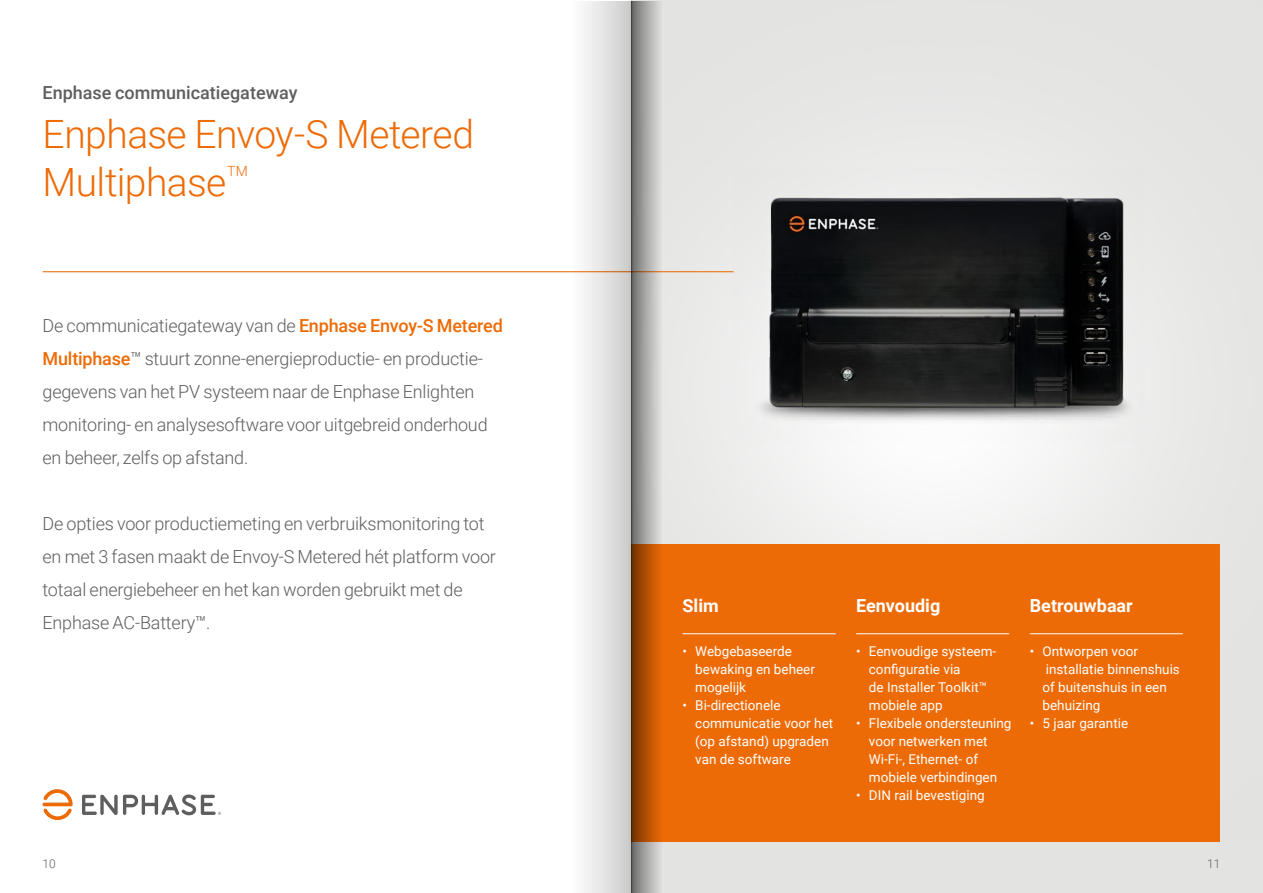
<style>
.page{position:relative;width:1263px;height:893px;background:#fff}
.page>*{position:absolute;margin:0;border:0;box-sizing:border-box;transform-origin:0 0}
.t1{font:300 39px/48px "Roboto";letter-spacing:-.015em;color:#ed6b06}
.t2{font:300 18px/33px "Roboto";letter-spacing:-.01em;color:#5f5e5e}
.t3{font:500 18px "Roboto";color:#5f5e5e}
.t4{font:700 18px "Roboto";color:#fff}
.t5{font:300 13.95px "Roboto";color:#ed6b06}
.t6{font:13.5px/18px "Roboto";color:#fff}
.t7{font:300 12px "Roboto";color:#5f5e5e}
.s1{font-weight:500;color:#ed6b06}
</style>
<div class="page">
<div style="left:631px;top:0;width:632px;height:893px;background:#e3e3e2"></div>
<img style="left:662px;top:272px;width:474px;height:272px">
<div style="left:631px;top:544px;width:589px;height:298px;background:#ed6b06"></div>
<hr style="left:682px;top:633px;width:154px;height:1px;background:#fff">
<hr style="left:856px;top:633px;width:153px;height:1px;background:#fff">
<hr style="left:1030px;top:633px;width:153px;height:1px;background:#fff">
<hr style="left:43px;top:271px;width:690px;height:1px;background:#ed6b06">
<svg style="left:43px;top:789px;width:30px;height:31px"></svg>
<svg style="left:82px;top:794px;width:139px;height:21px"></svg>
<img style="left:732px;top:191px;width:405px;height:251px">
<svg style="left:631px;top:1px;width:31px;height:892px;background:#a8886e"></svg>
<div style="left:571px;top:1px;width:60px;height:892px;background:linear-gradient(to right,#fff,#cdcccc)"></div>
<p class="t3" style="left:43px;top:80px;width:256px">Enphase communicatiegateway</p>
<h1 class="t1" style="left:43px;top:109px;width:433px">Enphase Envoy-S Metered<br>Multiphase</h1>
<p class="t5" style="left:227px;top:162px;width:22px">TM</p>
<p class="t2" style="left:43px;top:308px;width:462px">De communicatiegateway van de <span class="s1">Enphase Envoy-S Metered Multiphase</span>™ stuurt zonne-energieproductie- en productie&shy;gegevens van het PV systeem naar de Enphase Enlighten monitoring- en analysesoftware voor uitgebreid onderhoud en beheer, zelfs op afstand.</p>
<p class="t2" style="left:43px;top:506px;width:455px">De opties voor productiemeting en verbruiksmonitoring tot en met 3 fasen maakt de Envoy-S Metered hét platform voor totaal energiebeheer en het kan worden gebruikt met de Enphase AC-Battery™.</p>
<p class="t4" style="left:682px;top:593px;width:38px">Slim</p>
<p class="t4" style="left:856px;top:593px;width:86px">Eenvoudig</p>
<p class="t4" style="left:1030px;top:593px;width:105px">Betrouwbaar</p>
<p class="t6" style="left:695px;top:642px;width:121px;text-indent:-13px">• Webgebaseerde bewaking en beheer mogelijk</p>
<p class="t6" style="left:695px;top:696px;width:139px;text-indent:-13px">• Bi-directionele communicatie voor het (op afstand) upgraden van de software</p>
<p class="t6" style="left:869px;top:642px;width:129px;text-indent:-13px">• Eenvoudige systeem&shy;configuratie via<br>de Installer Toolkit™ mobiele app</p>
<p class="t6" style="left:869px;top:714px;width:144px;text-indent:-13px">• Flexibele ondersteuning voor netwerken met<br>Wi-Fi-, Ethernet- of mobiele verbindingen</p>
<p class="t6" style="left:856px;top:786px;width:130px">• DIN rail bevestiging</p>
<p class="t6" style="left:1042px;top:642px;width:139px;text-indent:-13px">• Ontworpen voor installatie binnenshuis of buitenshuis in een behuizing</p>
<p class="t6" style="left:1030px;top:714px;width:100px">• 5 jaar garantie</p>
<p class="t7" style="left:43px;top:855px;width:15px">10</p>
<p class="t7" style="left:1207px;top:855px;width:15px">11</p>
</div>
